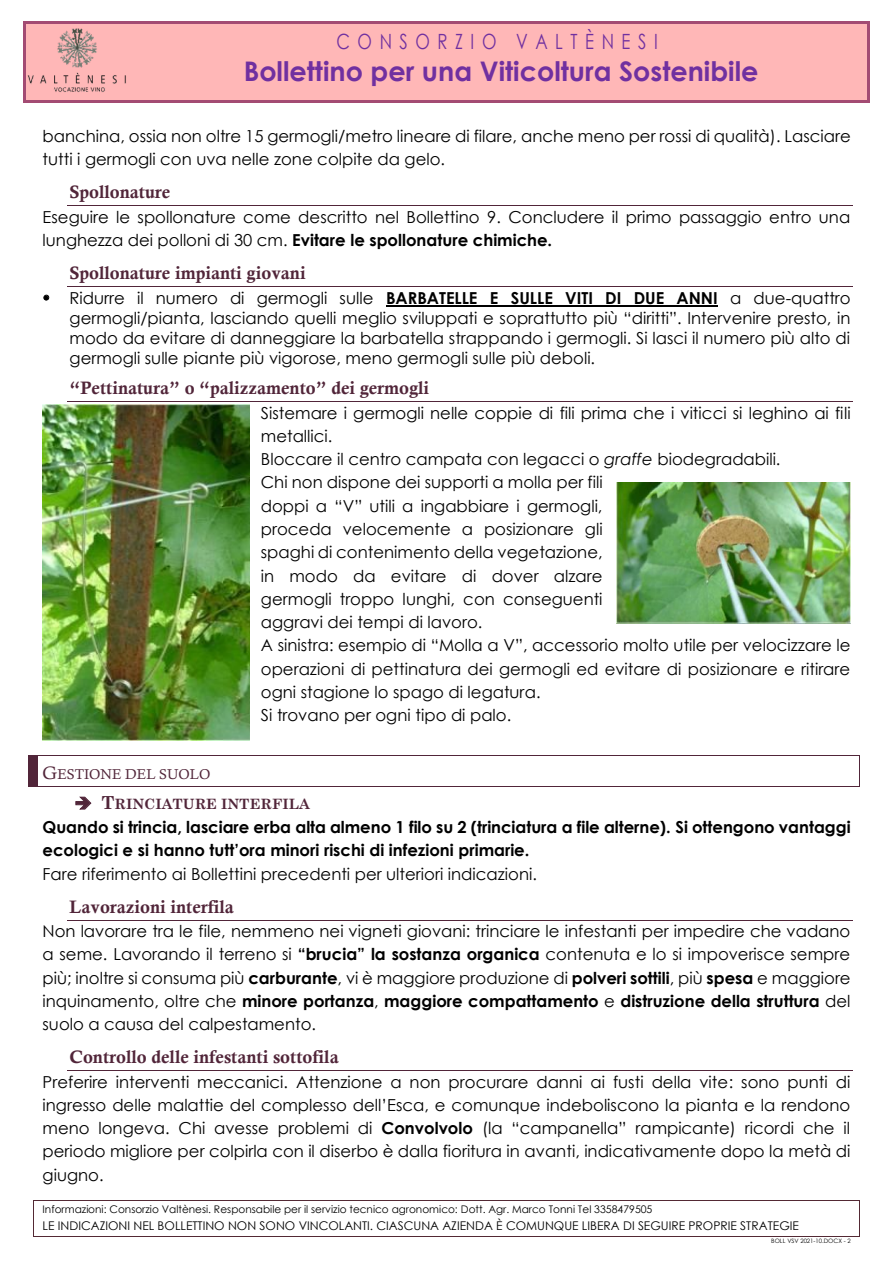
<style>
.page{position:relative;width:893px;height:1263px;background:#fff}
.page>*{position:absolute;margin:0;border:0;box-sizing:border-box;transform-origin:0 0}
.t1{font:700 27px "Century Gothic";color:#7030a0}
.t2{font:21px "Century Gothic";letter-spacing:.455em;color:#7030a0;scale:.79 1}
.t3{font:18px "Calis MT Bol";color:#512539}
.t4{font:16.5px/23.2px "Century Gothic";color:#000}
.t5{font:700 16.5px/23.2px "Century Gothic";color:#000}
.t6{font:700 14.25px "Century Schoolbook";color:#512539}
.t7{font:14.25px "Calisto";letter-spacing:-.005em;color:#512539}
.t8{font:12px "Century Gothic";color:#000}
.t9{font:10.5px "Century Gothic";color:#000}
.t10{font:6px "Century Gothic";color:#000}
.s1{font-weight:700}
.s2{font-style:italic}
.s3{font-size:18px}
</style>
<div class="page">
<div style="left:26px;top:24px;width:109px;height:76px;background:#ffb7b7"></div>
<div style="left:135px;top:24px;width:733px;height:76px;background:#ffb7b7"></div>
<hr style="left:26px;top:21px;width:109px;height:3px;background:#a34b73">
<hr style="left:137px;top:21px;width:731px;height:3px;background:#a34b73">
<hr style="left:23px;top:24px;width:3px;height:76px;background:#a34b73">
<hr style="left:26px;top:100px;width:109px;height:2px;background:#a34b73">
<hr style="left:136px;top:100px;width:732px;height:2px;background:#a34b73">
<hr style="left:868px;top:24px;width:2px;height:76px;background:#a34b73">
<hr style="left:34px;top:1200px;width:825px;height:1px;background:#532934">
<hr style="left:34px;top:1236px;width:825px;height:1px;background:#532934">
<svg style="left:859px;top:1200px;width:1px;height:37px"></svg>
<img style="left:27px;top:28px;width:99px;height:64px">
<hr style="left:67px;top:205px;width:786px;height:1px;background:#512539">
<hr style="left:67px;top:286px;width:786px;height:1px;background:#512539">
<svg style="left:44px;top:295px;width:5px;height:5px"></svg>
<hr style="left:386px;top:305px;width:332px;height:1px;background:#000">
<hr style="left:67px;top:401px;width:786px;height:1px;background:#512539">
<hr style="left:28px;top:755px;width:831px;height:1px;background:#512539">
<hr style="left:28px;top:786px;width:831px;height:1px;background:#512539">
<div style="left:28px;top:756px;width:9px;height:30px;background:#512539"></div>
<hr style="left:859px;top:756px;width:1px;height:30px;background:#512539">
<svg style="left:75px;top:797px;width:16px;height:13px"></svg>
<hr style="left:67px;top:920px;width:786px;height:1px;background:#512539">
<hr style="left:67px;top:1070px;width:786px;height:1px;background:#512539">
<img style="left:43px;top:404px;width:206px;height:336px">
<img style="left:616px;top:483px;width:234px;height:141px">
<p class="t2" style="left:336px;top:27px;width:408px">CONSORZIO VALTÈNESI</p>
<h1 class="t1" style="left:244px;top:51px;width:516px">Bollettino per una Viticoltura Sostenibile</h1>
<p class="t4" style="left:43px;top:124px;width:810px">banchina, ossia non oltre 15 germogli/metro lineare di filare, anche meno per rossi di qualità). Lasciare tutti i germogli con uva nelle zone colpite da gelo.</p>
<p class="t3" style="left:69px;top:182px;width:102px">Spollonature</p>
<p class="t4" style="left:43px;top:205px;width:809px">Eseguire le spollonature come descritto nel Bollettino 9. Concludere il primo passaggio entro una lunghezza dei polloni di 30 cm. <span class="s1">Evitare le spollonature chimiche.</span></p>
<p class="t3" style="left:69px;top:262px;width:238px">Spollonature impianti giovani</p>
<p class="t4" style="left:70px;top:287px;width:783px;line-height:20.2px;text-align:justify;text-indent:-27px">• Ridurre il numero di germogli sulle <span class="s1">BARBATELLE E SULLE VITI DI DUE ANNI</span> a due-quattro germogli/pianta, lasciando quelli meglio sviluppati e soprattutto più “diritti”. Intervenire presto, in modo da evitare di danneggiare la barbatella strappando i germogli. Si lasci il numero più alto di germogli sulle piante più vigorose, meno germogli sulle più deboli.</p>
<p class="t3" style="left:69px;top:378px;width:361px">“Pettinatura” o “palizzamento” dei germogli</p>
<p class="t4" style="left:261px;top:401px;width:591px">Sistemare i germogli nelle coppie di fili prima che i viticci si leghino ai fili metallici.<br>Bloccare il centro campata con legacci o <span class="s2">graffe</span> biodegradabili.<br>Chi non dispone dei supporti a molla per fili<br>doppi a “V” utili a ingabbiare i germogli,<br>proceda velocemente a posizionare gli<br>spaghi di contenimento della vegetazione,<br>in modo da evitare di dover alzare<br>germogli troppo lunghi, con conseguenti<br>aggravi dei tempi di lavoro.<br>A sinistra: esempio di “Molla a V”, accessorio molto utile per velocizzare le operazioni di pettinatura dei germogli ed evitare di posizionare e ritirare ogni stagione lo spago di legatura.<br>Si trovano per ogni tipo di palo.</p>
<p class="t7" style="left:43px;top:766px;width:169px"><span class="s3">G</span>ESTIONE DEL SUOLO</p>
<p class="t6" style="left:75px;top:793px;width:237px">➔ <span class="s3">T</span>RINCIATURE INTERFILA</p>
<p class="t5" style="left:43px;top:815px;width:810px">Quando si trincia, lasciare erba alta almeno 1 filo su 2 (trinciatura a file alterne). Si ottengono vantaggi ecologici e si hanno tutt’ora minori rischi di infezioni primarie.</p>
<p class="t4" style="left:43px;top:862px;width:496px">Fare riferimento ai Bollettini precedenti per ulteriori indicazioni.</p>
<p class="t3" style="left:69px;top:896px;width:166px">Lavorazioni interfila</p>
<p class="t4" style="left:43px;top:919px;width:810px;text-align:justify">Non lavorare tra le file, nemmeno nei vigneti giovani: trinciare le infestanti per impedire che vadano a seme. Lavorando il terreno si <span class="s1">“brucia” la sostanza organica</span> contenuta e lo si impoverisce sempre più; inoltre si consuma più <span class="s1">carburante</span>, vi è maggiore produzione di <span class="s1">polveri sottili</span>, più <span class="s1">spesa</span> e maggiore inquinamento, oltre che <span class="s1">minore portanza</span>, <span class="s1">maggiore compattamento</span> e <span class="s1">distruzione della struttura</span> del suolo a causa del calpestamento.</p>
<p class="t3" style="left:69px;top:1046px;width:271px">Controllo delle infestanti sottofila</p>
<p class="t4" style="left:43px;top:1070px;width:809px;text-align:justify">Preferire interventi meccanici. Attenzione a non procurare danni ai fusti della vite: sono punti di ingresso delle malattie del complesso dell’Esca, e comunque indeboliscono la pianta e la rendono meno longeva. Chi avesse problemi di <span class="s1">Convolvolo</span> (la “campanella” rampicante) ricordi che il periodo migliore per colpirla con il diserbo è dalla fioritura in avanti, indicativamente dopo la metà di giugno.</p>
<p class="t9" style="left:43px;top:1202px;width:611px">Informazioni: Consorzio Valtènesi. Responsabile per il servizio tecnico agronomico: Dott. Agr. Marco Tonni Tel 3358479505</p>
<p class="t8" style="left:43px;top:1217px;width:758px">LE INDICAZIONI NEL BOLLETTINO NON SONO VINCOLANTI. CIASCUNA AZIENDA È COMUNQUE LIBERA DI SEGUIRE PROPRIE STRATEGIE</p>
<p class="t10" style="left:771px;top:1236px;width:81px">BOLL VSV 2021-10.DOCX - 2</p>
</div>
